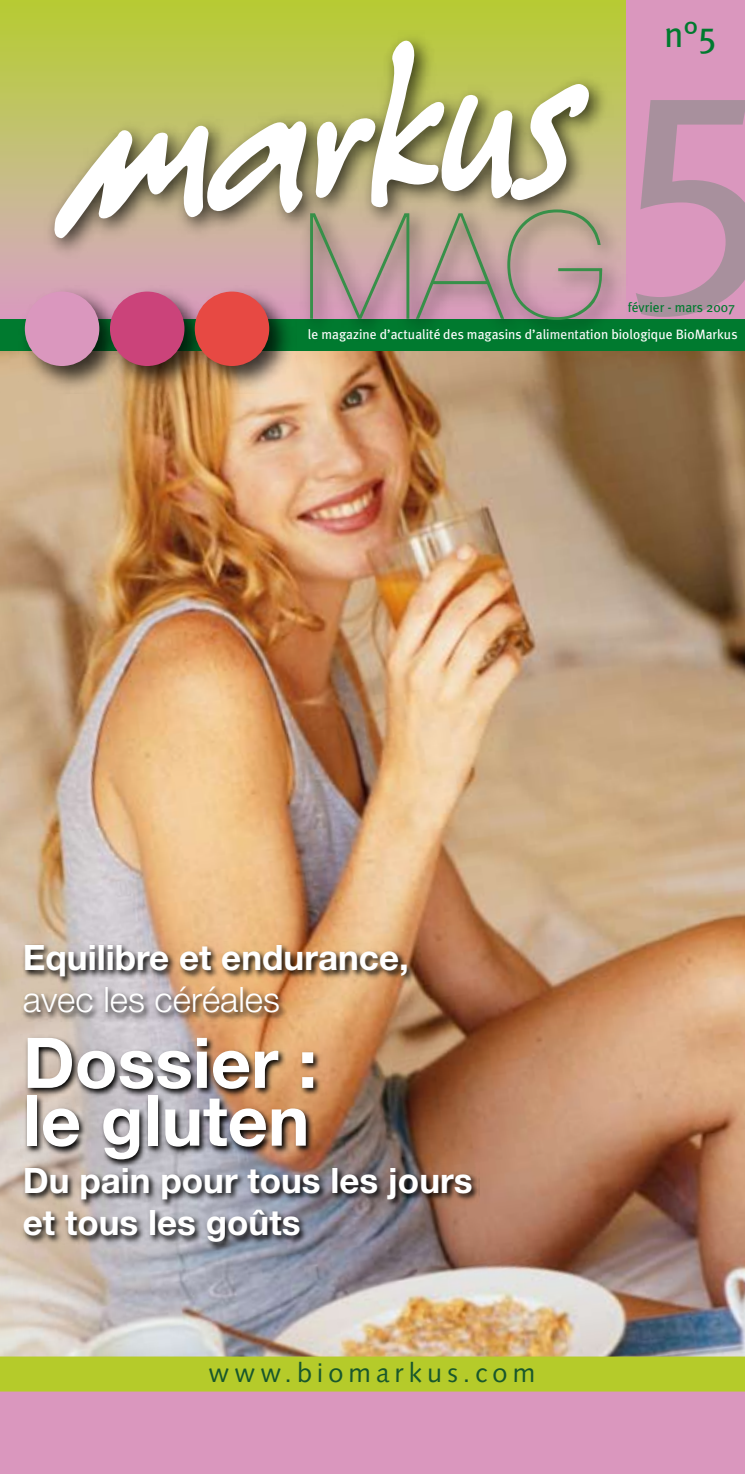
<style>
.page{position:relative;width:745px;height:1474px;background:#fff}
.page>*{position:absolute;margin:0;border:0;box-sizing:border-box;transform-origin:0 0}
.t1{font:315px "Meta Plus";color:#007a2f}
.t2{font:700 70px/57.8px "Helvetica Neue";color:#fff}
.t3{font:36.4px "Meta Plus";color:#007a2f}
.t4{font:700 35px/42px "Helvetica Neue";color:#fff}
.t5{font:300 35px "Helvetica Neue";color:#fff}
.t6{font:26.95px "Syntax";letter-spacing:.19em;color:#18572c}
.t7{font:13.65px "Meta Plus";color:#fff}
.t8{font:13.65px "Meta Plus";color:#007a2f}
</style>
<div class="page">
<img style="left:0;top:351px;width:744px;height:1005px">
<svg style="left:0;top:1356px;width:744px;height:117px;background:#cea691"></svg>
<div style="left:625px;top:0;width:119px;height:335px;background:#da97be"></div>
<div style="left:0;top:319px;width:744px;height:32px;background:#007a2f"></div>
<div style="left:18px;top:285px;width:108px;height:108px;background:#000;opacity:.75"></div>
<div style="left:25px;top:291px;width:74px;height:75px;background:#da97be;border-radius:50%"></div>
<img style="left:20px;top:1034px;width:459px;height:217px">
<img style="left:21px;top:941px;width:394px;height:80px">
<div style="left:0;top:0;width:646px;height:344px;background:#000;opacity:.75"></div>
<svg style="left:590px;top:209px;width:12px;height:111px"></svg>
<img style="left:52px;top:39px;width:538px;height:612px">
<h3 class="t3" style="left:663px;top:14px;width:54px">n°5</h3>
<h1 class="t1" style="left:616px;top:-34px;width:167px">5</h1>
<p class="t8" style="left:627px;top:299px;width:109px">février - mars 2007</p>
<p class="t7" style="left:308px;top:327px;width:431px">le magazine d’actualité des magasins d’alimentation biologique BioMarkus</p>
<h3 class="t4" style="left:23px;top:935px;width:387px">Equilibre et endurance,</h3>
<h3 class="t5" style="left:23px;top:978px;width:258px">avec les céréales</h3>
<h2 class="t2" style="left:23px;top:1032px;width:296px">Dossier : le gluten</h2>
<h3 class="t4" style="left:23px;top:1158px;width:451px">Du pain pour tous les jours et tous les goûts</h3>
<h3 class="t6" style="left:208px;top:1356px;width:328px">www.biomarkus.com</h3>
</div>
